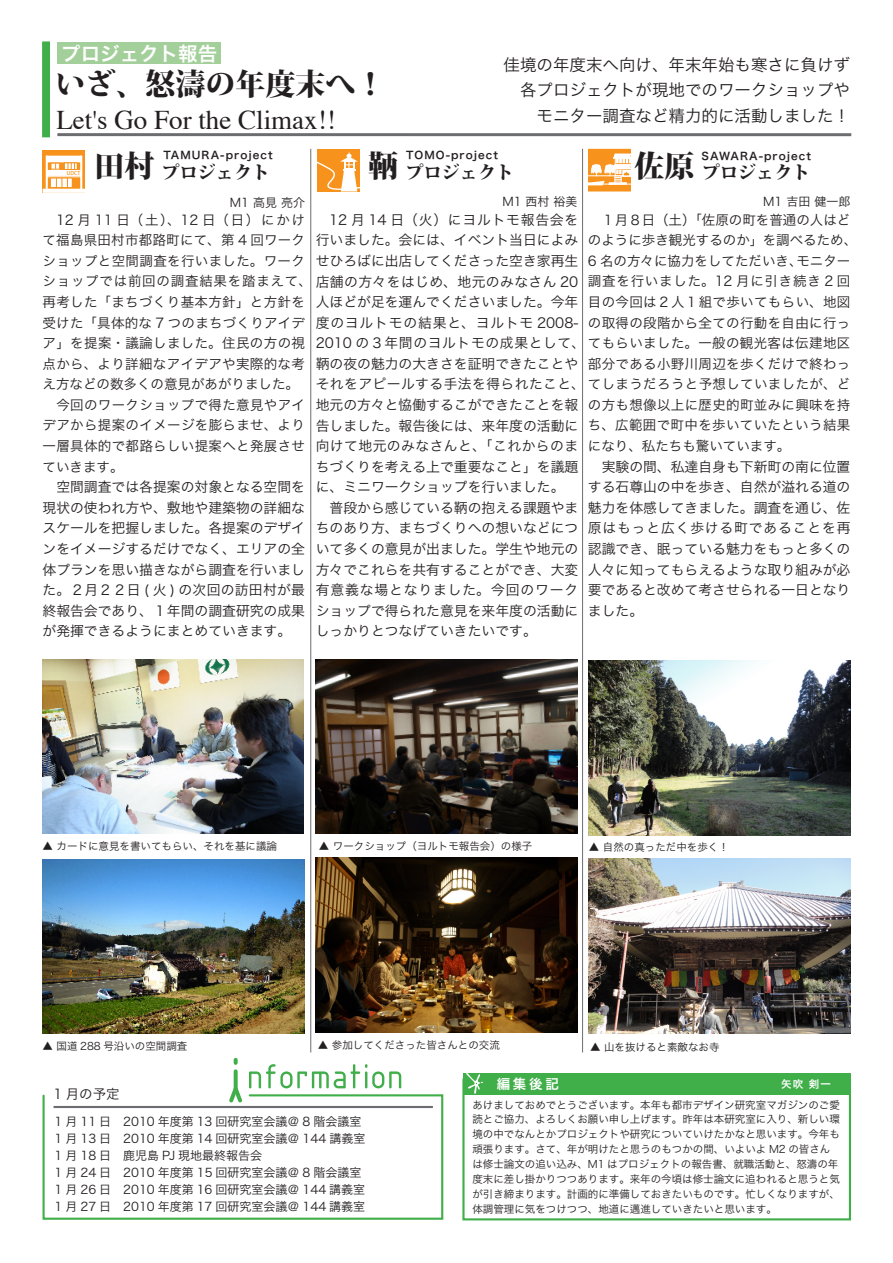
<style>
.page{position:relative;width:893px;height:1263px;background:#fff}
.page>*{position:absolute;margin:0;border:0;box-sizing:border-box;transform-origin:0 0}
.t1{font:800 30px "Koz Min Pro";color:#231f20}
.t2{font:27px "Times";color:#231f20}
.t3{font:19.5px "Hira Kaku Pro W6";color:#fff}
.t4{font:800 18px "Koz Min Pro";color:#231f20}
.t5{font:16.5px "Hira Kaku Pro W3";color:#231f20}
.t6{font:13.8px/20.5px "Hira Kaku Pro W3";color:#231f20;text-align:justify}
.t7{font:13.5px/20.5px "Hira Kaku Pro W3";letter-spacing:.025em;color:#231f20}
.t8{font:13.5px "Hira Kaku Pro W3";color:#231f20}
.t9{font:13.5px "Hira Kaku Pro W6";color:#fff}
.t10{font:12px "Hira Kaku Pro W3";color:#231f20}
.t11{font:10.5px/14.9px "Hira Kaku Pro W3";color:#231f20}
.t12{font:10.5px "Hira Kaku Pro W6";letter-spacing:.1em;color:#231f20}
.t13{font:10.5px "Hira Kaku Pro W6";color:#fff}
.t14{font:500 5.25px "Koz Go Pro";color:#f7931d}
.s1{font-size:13.5px}
.s2{font-size:13.8px}
</style>
<div class="page">
<div style="left:462px;top:1077px;width:389px;height:143px;border:2px solid #40ae49"></div>
<svg style="left:232px;top:1060px;width:169px;height:33px"></svg>
<svg style="left:42px;top:1093px;width:402px;height:127px"></svg>
<hr style="left:54px;top:1106px;width:379px;height:2px;background:#6c6d70">
<div style="left:463px;top:1073px;width:387px;height:21px;background:#40ae49"></div>
<svg style="left:466px;top:1073px;width:17px;height:21px"></svg>
<img style="left:43px;top:659px;width:261px;height:174px">
<img style="left:43px;top:859px;width:261px;height:174px">
<img style="left:589px;top:661px;width:261px;height:174px">
<img style="left:589px;top:859px;width:261px;height:174px">
<img style="left:316px;top:659px;width:261px;height:174px">
<img style="left:316px;top:858px;width:261px;height:174px">
<div style="left:42px;top:41px;width:8px;height:96px;background:#40ae49;border:2px solid #40ae49"></div>
<hr style="left:57px;top:133px;width:794px;height:3px;background:#6c6d70">
<div style="left:57px;top:43px;width:164px;height:21px;background:#a3cf9a"></div>
<svg style="left:43px;top:150px;width:42px;height:39px"></svg>
<hr style="left:46px;top:156px;width:2px;height:33px;background:#fff">
<hr style="left:80px;top:156px;width:2px;height:33px;background:#fff">
<div style="left:47px;top:156px;width:35px;height:6px;background:#fff"></div>
<hr style="left:47px;top:171px;width:35px;height:4px;background:#fff">
<div style="left:47px;top:175px;width:34px;height:2px;border:1px solid #fff"></div>
<div style="left:51px;top:163px;width:9px;height:6px;border:1px solid #f7931d"></div>
<div style="left:64px;top:163px;width:14px;height:7px;border:1px solid #f7931d"></div>
<svg style="left:68px;top:163px;width:7px;height:7px"></svg>
<div style="left:50px;top:178px;width:22px;height:10px;background:#fff"></div>
<div style="left:50px;top:178px;width:23px;height:10px;border:1px solid #f7931d"></div>
<svg style="left:56px;top:178px;width:12px;height:10px"></svg>
<svg style="left:43px;top:192px;width:42px;height:1px"></svg>
<div style="left:317px;top:149px;width:43px;height:42px;background:#f7931d"></div>
<svg style="left:317px;top:151px;width:43px;height:40px"></svg>
<svg style="left:588px;top:149px;width:43px;height:42px"></svg>
<hr style="left:310px;top:149px;width:1px;height:903px;background:#6c6d70">
<hr style="left:582px;top:149px;width:1px;height:903px;background:#6c6d70">
<p class="t3" style="left:61px;top:36px;width:157px">プロジェクト報告</p>
<p class="t1" style="left:56px;top:62px;width:332px">いざ、怒濤の年度末へ!</p>
<p class="t2" style="left:56px;top:95px;width:281px">Let s' Go For the Climax !!</p>
<p class="t5" style="left:504px;top:50px;width:348px">佳境の年度末へ向け、年末年始も寒さに負けず</p>
<p class="t5" style="left:520px;top:75px;width:331px">各プロジェクトが現地でのワークショップや</p>
<p class="t5" style="left:537px;top:101px;width:315px">モニター調査など精力的に活動しました!</p>
<p class="t14" style="left:67px;top:170px;width:15px">UDCT</p>
<p class="t1" style="left:94px;top:143px;width:61px">田村</p>
<p class="t12" style="left:164px;top:146px;width:111px">TAMURA-project</p>
<p class="t12" style="left:702px;top:146px;width:111px">SAWARA-project</p>
<p class="t12" style="left:406px;top:146px;width:93px">TOMO-project</p>
<p class="t1" style="left:368px;top:144px;width:31px">鞆</p>
<p class="t1" style="left:634px;top:144px;width:61px">佐原</p>
<p class="t4" style="left:162px;top:159px;width:109px">プロジェクト</p>
<p class="t4" style="left:406px;top:159px;width:109px">プロジェクト</p>
<p class="t4" style="left:702px;top:159px;width:109px">プロジェクト</p>
<p class="t10" style="left:230px;top:192px;width:77px">M1 高見亮介</p>
<p class="t10" style="left:502px;top:190px;width:77px">M1 西村裕美</p>
<p class="t10" style="left:763px;top:191px;width:89px">M1 吉田健一郎</p>
<p class="t6" style="left:316px;top:208px;width:264px;text-indent:14px">12 月 14 日（火）にヨルトモ報告会を行いました。会には、イベント当日によみせひろばに出店してくださった空き家再生</p>
<p class="t6" style="left:316px;top:291px;width:536px;text-align:left">人ほどが足を運んでくださいました。今年<br>度のヨルトモの結果と、ヨルトモ 2008-<br>2010 の３年間のヨルトモの成果として、<span class="s1">てもらいました。一般の観光客は伝建地区</span>鞆の夜の魅力の大きさを証明できたことや<br>それをアピールする手法を得られたこと、<span class="s1">てしまうだろうと予想していましたが、ど</span>地元の方々と恊働するこができたことを報<br>告しました。報告後には、来年度の活動に<br>向けて地元のみなさんと、「これからのま<br>ちづくりを考える上で重要なこと」を議題<br>に、ミニワークショップを行いました。<br>　普段から感じている鞆の抱える課題やま<br>ちのあり方、まちづくりへの想いなどにつ<br>いて多くの意見が出ました。学生や地元の<br>方々でこれらを共有することができ、大変<br>有意義な場となりました。今回のワーク<br>ショップで得られた意見を来年度の活動に<br>しっかりとつなげていきたいです。</p>
<p class="t8" style="left:588px;top:208px;width:264px">　１月８日（土）「佐原の町を普通の人はど</p>
<p class="t8" style="left:588px;top:228px;width:271px">のように歩き観光するのか」を調べるため、</p>
<p class="t7" style="left:796px;top:249px;width:55px">モニター</p>
<p class="t7" style="left:43px;top:208px;width:537px">　12 月 11 日（土）、12 日（日）にかけ<br>て福島県田村市都路町にて、第 4 回ワーク<br>ショップと空間調査を行いました。ワーク<br>ショップでは前回の調査結果を踏まえて、<span class="s2">店舗の方々をはじめ、地元のみなさん 20</span>再考した「まちづくり基本方針」と方針を<br>受けた「具体的な 7 つのまちづくりアイデ<br>ア」を提案・議論しました。住民の方の視<br>点から、より詳細なアイデアや実際的な考<br>え方などの数多くの意見があがりました。</p>
<p class="t7" style="left:43px;top:393px;width:264px;text-align:justify">　今回のワークショップで得た意見やアイデアから提案のイメージを膨らませ、より一層具体的で都路らしい提案へと発展させていきます。</p>
<p class="t6" style="left:43px;top:476px;width:264px">　空間調査では各提案の対象となる空間を現状の使われ方や、敷地や建築物の詳細なスケールを把握しました。各提案のデザインをイメージするだけでなく、エリアの全体プランを思い描きながら調査を行いました。２月２２日 ( 火 ) の次回の訪田村が最終報告会であり、１年間の調査研究の成果が発揮できるようにまとめていきます。</p>
<p class="t7" style="left:588px;top:249px;width:264px">6 名の方々に協力をしてただいき、<br>調査を行いました。12 月に引き続き 2 回目の今回は２人１組で歩いてもらい、地図の取得の段階から全ての行動を自由に行っ</p>
<p class="t7" style="left:588px;top:352px;width:264px">部分である小野川周辺を歩くだけで終わっ</p>
<p class="t7" style="left:588px;top:393px;width:264px;text-align:justify">の方も想像以上に歴史的町並みに興味を持ち、広範囲で町中を歩いていたという結果になり、私たちも驚いています。</p>
<p class="t6" style="left:588px;top:455px;width:264px">　実験の間、私達自身も下新町の南に位置する石尊山の中を歩き、自然が溢れる道の魅力を体感してきました。調査を通じ、佐原はもっと広く歩ける町であることを再認識でき、眠っている魅力をもっと多くの人々に知ってもらえるような取り組みが必要であると改めて考させられる一日となりました。</p>
<p class="t11" style="left:43px;top:837px;width:236px">▲ カードに意見を書いてもらい、それを基に議論</p>
<p class="t11" style="left:319px;top:838px;width:215px">▲ ワークショップ（ヨルトモ報告会）の様子</p>
<p class="t11" style="left:589px;top:838px;width:141px">▲ 自然の真っただ中を歩く!</p>
<p class="t11" style="left:43px;top:1038px;width:146px">▲ 国道 288 号沿いの空間調査</p>
<p class="t11" style="left:318px;top:1036px;width:183px">▲ 参加してくださった皆さんとの交流</p>
<p class="t11" style="left:590px;top:1039px;width:131px">▲ 山を抜けると素敵なお寺</p>
<p class="t7" style="left:54px;top:1083px;width:68px">1 月の予定</p>
<p class="t10" style="left:55px;top:1110px;width:308px">1 月 11 日　2010 年度第 13 回研究室会議＠ 8 階会議室</p>
<p class="t10" style="left:55px;top:1127px;width:312px">1 月 13 日　2010 年度第 14 回研究室会議＠ 144 講義室</p>
<p class="t10" style="left:55px;top:1144px;width:209px">1 月 18 日　鹿児島 PJ 現地最終報告会</p>
<p class="t10" style="left:55px;top:1161px;width:308px">1 月 24 日　2010 年度第 15 回研究室会議＠ 8 階会議室</p>
<p class="t10" style="left:55px;top:1178px;width:312px">1 月 26 日　2010 年度第 16 回研究室会議＠ 144 講義室</p>
<p class="t10" style="left:55px;top:1195px;width:312px">1 月 27 日　2010 年度第 17 回研究室会議＠ 144 講義室</p>
<p class="t9" style="left:497px;top:1071px;width:64px">編集後記</p>
<p class="t13" style="left:781px;top:1074px;width:24px">矢吹</p>
<p class="t13" style="left:809px;top:1074px;width:24px">剣一</p>
<p class="t11" style="left:472px;top:1096px;width:369px">あけましておめでとうございます。本年も都市デザイン研究室マガジンのご愛読とご協力、よろしくお願い申し上げます。昨年は本研究室に入り、新しい環境の中でなんとかプロジェクトや研究についていけたかなと思います。今年も頑張ります。さて、年が明けたと思うのもつかの間、いよいよ M2 の皆さんは修士論文の追い込み、M1 はプロジェクトの報告書、就職活動と、怒濤の年度末に差し掛かりつつあります。来年の今頃は修士論文に追われると思うと気が引き締まります。計画的に準備しておきたいものです。忙しくなりますが、体調管理に気をつけつつ、地道に邁進していきたいと思います。</p>
</div>
